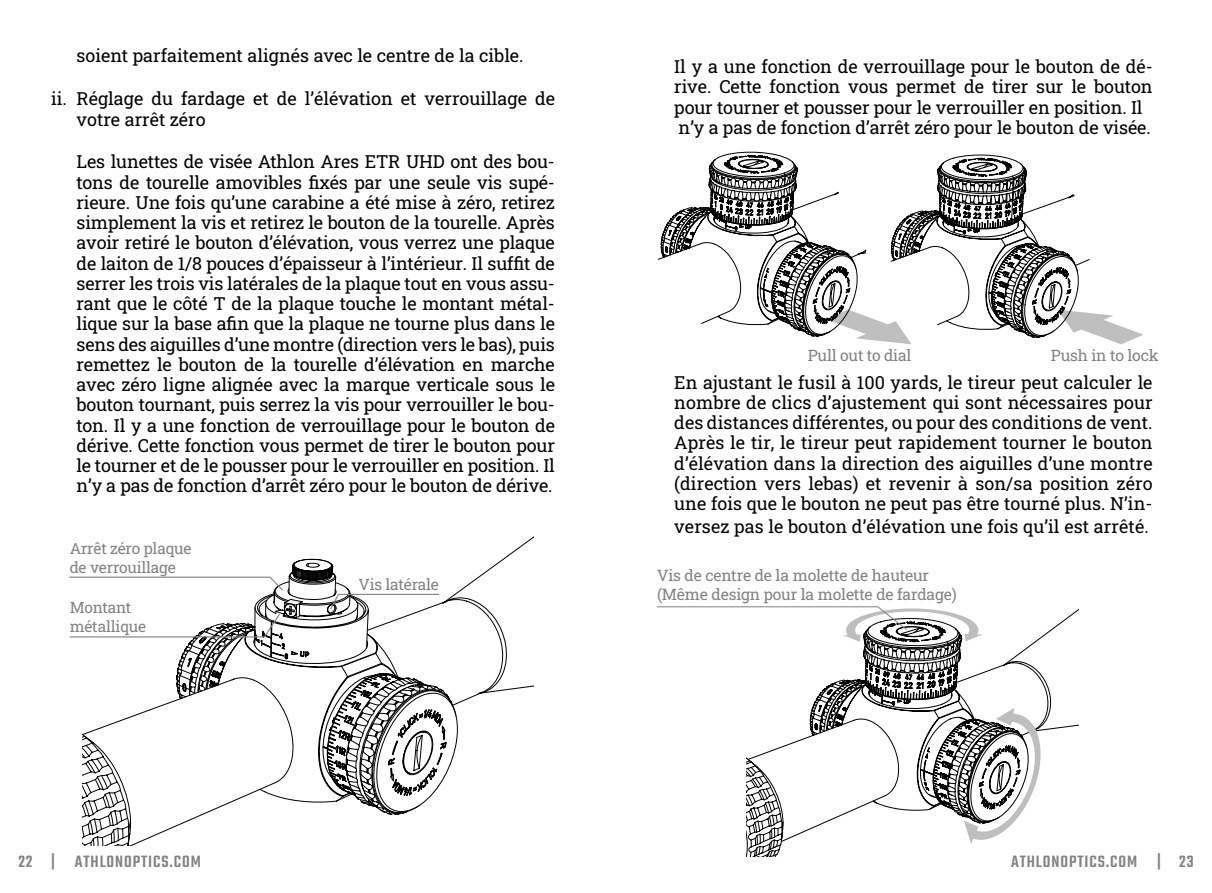
<style>
.page{position:relative;width:1212px;height:893px;background:#fff}
.page>*{position:absolute;margin:0;border:0;box-sizing:border-box;transform-origin:0 0}
.t1{font:18px/20.2px "Roboto Slab";letter-spacing:-.005em;color:#000}
.t2{font:500 18px "Teko";letter-spacing:.05em;color:#808285}
.t3{font:15.75px/18.9px "Roboto Slab";letter-spacing:-.01em;color:#808285}
.t4{font:15.53px/18.7px "Roboto Slab";letter-spacing:-.015em;color:#808285}
</style>
<div class="page">
<svg style="left:1046px;top:608px;width:33px;height:122px"></svg>
<svg style="left:747px;top:845px;width:34px;height:11px"></svg>
<svg style="left:83px;top:815px;width:106px;height:30px"></svg>
<svg style="left:93px;top:815px;width:109px;height:6px"></svg>
<svg style="left:458px;top:597px;width:46px;height:107px"></svg>
<svg style="left:657px;top:606px;width:389px;height:239px"></svg>
<svg style="left:69px;top:559px;width:389px;height:256px"></svg>
<svg style="left:658px;top:151px;width:485px;height:194px"></svg>
<p class="t1" style="left:77px;top:44px;width:448px">soient parfaitement alignés avec le centre de la cible.</p>
<p class="t1" style="left:77px;top:87px;width:480px;line-height:21.6px;text-indent:-26px">ii. Réglage du fardage et de l’élévation et verrouillage de votre arrêt zéro</p>
<p class="t1" style="left:77px;top:151px;width:480px;text-align:justify">Les lunettes de visée Athlon Ares ETR UHD ont des bou&shy;tons de tourelle amovibles fixés par une seule vis supé&shy;rieure. Une fois qu’une carabine a été mise à zéro, retirez simplement la vis et retirez le bouton de la tourelle. Après avoir retiré le bouton d’élévation, vous verrez une plaque de laiton de 1/8 pouces d’épaisseur à l’intérieur. Il suffit de serrer les trois vis latérales de la plaque tout en vous assu&shy;rant que le côté T de la plaque touche le montant métal&shy;lique sur la base afin que la plaque ne tourne plus dans le sens des aiguilles d’une montre (direction vers le bas), puis remettez le bouton de la tourelle d’élévation en marche avec zéro ligne alignée avec la marque verticale sous le bouton tournant, puis serrez la vis pour verrouiller le bou&shy;ton. Il y a une fonction de verrouillage pour le bouton de dérive. Cette fonction vous permet de tirer le bouton pour le tourner et de le pousser pour le verrouiller en position. Il n’y a pas de fonction d’arrêt zéro pour le bouton de dérive.</p>
<p class="t1" style="left:674px;top:56px;width:480px">Il y a une fonction de verrouillage pour le bouton de dé&shy;rive. Cette fonction vous permet de tirer sur le bouton pour tourner et pousser pour le verrouiller en position. Il n’y a pas de fonction d’arrêt zéro pour le bouton de visée.</p>
<p class="t3" style="left:808px;top:345px;width:105px">Pull out to dial</p>
<p class="t3" style="left:1051px;top:345px;width:109px">Push in to lock</p>
<p class="t1" style="left:674px;top:371px;width:480px;text-align:justify">En ajustant le fusil à 100 yards, le tireur peut calculer le nombre de clics d’ajustement qui sont nécessaires pour des distances différentes, ou pour des conditions de vent.<br>Après le tir, le tireur peut rapidement tourner le bouton d’élévation dans la direction des aiguilles d’une montre (direction vers lebas) et revenir à son/sa position zéro une fois que le bouton ne peut pas être tourné plus. N’in-</p>
<p class="t1" style="left:674px;top:515px;width:476px">versez pas le bouton d’élévation une fois qu’il est arrêté.</p>
<p class="t4" style="left:70px;top:539px;width:123px">Arrêt zéro plaque de verrouillage</p>
<p class="t4" style="left:70px;top:598px;width:78px">Montant métallique</p>
<p class="t4" style="left:358px;top:575px;width:82px">Vis latérale</p>
<p class="t3" style="left:657px;top:565px;width:301px">Vis de centre de la molette de hauteur (Même design pour la molette de fardage)</p>
<p class="t2" style="left:18px;top:851px;width:184px">22 | ATHLONOPTICS.COM</p>
<p class="t2" style="left:1011px;top:851px;width:184px">ATHLONOPTICS.COM | 23</p>
</div>
